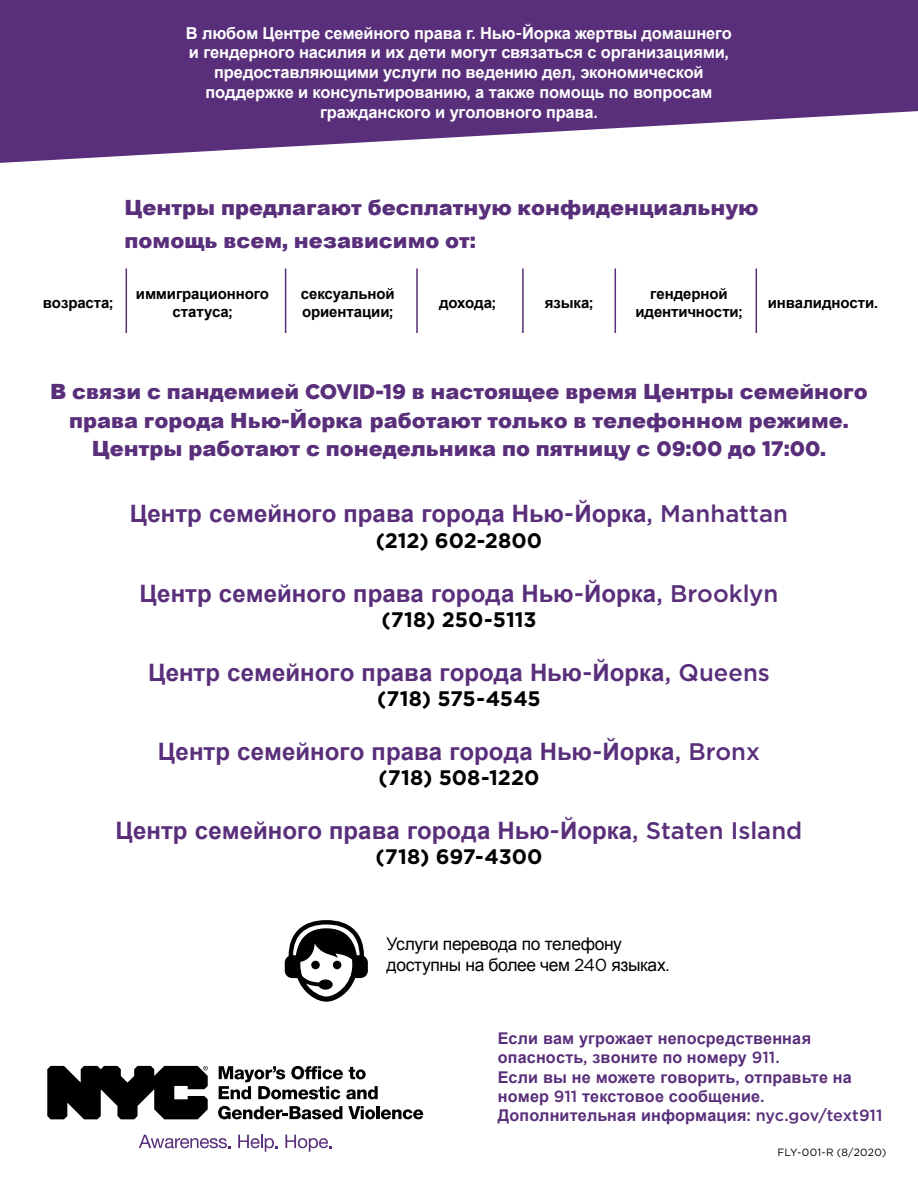
<style>
.page{position:relative;width:918px;height:1188px;background:#fff}
.page>*{position:absolute;margin:0;border:0;box-sizing:border-box;transform-origin:0 0}
.t1{font:700 24px "Arial";color:#592e7a}
.t2{font:900 21px/28.5px "Arial";color:#592e7a}
.t3{font:700 21px "Gotham";color:#000}
.t4{font:17.4px/20.9px "Arial";letter-spacing:-.02em;color:#000}
.t5{font:700 16.5px/19.8px "Arial";letter-spacing:-.01em;color:#fff;text-align:center}
.t6{font:700 16.2px/19.4px "Arial";letter-spacing:.01em;color:#592e7a}
.t7{font:700 15px/18px "Arial";letter-spacing:-.005em;color:#000;text-align:center}
.t8{font:10.5px "Gotham";letter-spacing:.02em;color:#000}
.s1{font-family:"Gotham";font-weight:500}
.s2{font-family:"Gotham"}
</style>
<div class="page">
<svg style="left:47px;top:1066px;width:161px;height:53px"></svg>
<svg style="left:219px;top:1066px;width:159px;height:33px"></svg>
<svg style="left:218px;top:1106px;width:124px;height:13px"></svg>
<svg style="left:348px;top:1106px;width:27px;height:13px"></svg>
<hr style="left:376px;top:1106px;width:4px;height:13px;background:#000">
<svg style="left:381px;top:1109px;width:42px;height:10px"></svg>
<svg style="left:139px;top:1135px;width:92px;height:13px"></svg>
<svg style="left:238px;top:1135px;width:40px;height:17px"></svg>
<svg style="left:285px;top:1135px;width:47px;height:17px"></svg>
<svg style="left:0;top:0;width:918px;height:163px;fill:#592e7a"></svg>
<hr style="left:126px;top:268px;width:1px;height:65px;background:#592e7a">
<hr style="left:285px;top:268px;width:1px;height:65px;background:#592e7a">
<hr style="left:416px;top:268px;width:2px;height:65px;background:#592e7a">
<hr style="left:522px;top:268px;width:2px;height:65px;background:#592e7a">
<hr style="left:615px;top:268px;width:1px;height:65px;background:#592e7a">
<hr style="left:756px;top:268px;width:1px;height:65px;background:#592e7a">
<svg style="left:285px;top:920px;width:83px;height:82px"></svg>
<p class="t5" style="left:186px;top:24px;width:548px">В любом Центре семейного права г<span class="s1">.</span> Нью<span class="s1">-</span>Йорка жертвы домашнего и гендерного насилия и их дети могут связаться с организациями<span class="s1">, </span>предоставляющими услуги по ведению дел<span class="s1">,</span> экономической поддержке и консультированию<span class="s1">,</span> а также помощь по вопросам гражданского и уголовного права<span class="s1">.</span></p>
<p class="t2" style="left:125px;top:190px;width:636px;line-height:33px">Центры предлагают бесплатную конфиденциальную помощь всем<span class="s2">,</span> независимо от<span class="s2">:</span></p>
<p class="t7" style="left:43px;top:294px;width:72px">возраста<span class="s1">;</span></p>
<p class="t7" style="left:136px;top:285px;width:135px">иммиграционного статуса<span class="s1">;</span></p>
<p class="t7" style="left:301px;top:285px;width:95px;text-align:left">сексуальной ориентации<span class="s1">;</span></p>
<p class="t7" style="left:439px;top:294px;width:58px">дохода<span class="s1">;</span></p>
<p class="t7" style="left:545px;top:294px;width:50px">языка<span class="s1">;</span></p>
<p class="t7" style="left:635px;top:285px;width:109px">гендерной идентичности<span class="s1">;</span></p>
<p class="t7" style="left:768px;top:294px;width:112px">инвалидности<span class="s1">.</span></p>
<p class="t2" style="left:50px;top:377px;width:819px;text-align:center">В связи с пандемией <span class="s2">COVID-19</span> в настоящее время Центры семейного права города Нью<span class="s2">-</span>Йорка работают только в телефонном режиме<span class="s2">.<br></span>Центры работают с понедельника по пятницу с <span class="s2">09:00</span> до <span class="s2">17:00.</span></p>
<h1 class="t1" style="left:130px;top:498px;width:660px">Центр семейного права города Нью<span class="s1">-</span>Йорка<span class="s1">, Manhattan</span></h1>
<p class="t3" style="left:376px;top:526px;width:168px">(212) 602-2800</p>
<h1 class="t1" style="left:140px;top:577px;width:640px">Центр семейного права города Нью<span class="s1">-</span>Йорка<span class="s1">, Brooklyn</span></h1>
<p class="t3" style="left:382px;top:605px;width:156px">(718) 250-5113</p>
<h1 class="t1" style="left:148px;top:656px;width:623px">Центр семейного права города Нью<span class="s1">-</span>Йорка<span class="s1">, Queens</span></h1>
<p class="t3" style="left:377px;top:685px;width:165px">(718) 575-4545</p>
<h1 class="t1" style="left:158px;top:736px;width:604px">Центр семейного права города Нью<span class="s1">-</span>Йорка<span class="s1">, Bronx</span></h1>
<p class="t3" style="left:378px;top:764px;width:163px">(718) 508-1220</p>
<h1 class="t1" style="left:116px;top:815px;width:688px">Центр семейного права города Нью<span class="s1">-</span>Йорка<span class="s1">, Staten Island</span></h1>
<p class="t3" style="left:375px;top:843px;width:169px">(718) 697-4300</p>
<p class="t4" style="left:387px;top:934px;width:285px">Услуги перевода по телефону доступны на более чем <span class="s2">240</span> языках<span class="s2">.</span></p>
<p class="t6" style="left:498px;top:1029px;width:386px">Если вам угрожает непосредственная опасность<span class="s1">,</span> звоните по номеру <span class="s1">911.<br></span>Если вы не можете говорить<span class="s1">,</span> отправьте на номер <span class="s1">911</span> текстовое сообщение<span class="s1">.<br></span>Дополнительная информация<span class="s1">: nyc.gov/text911</span></p>
<p class="t8" style="left:777px;top:1146px;width:110px">FLY-001-R (8/2020)</p>
</div>
